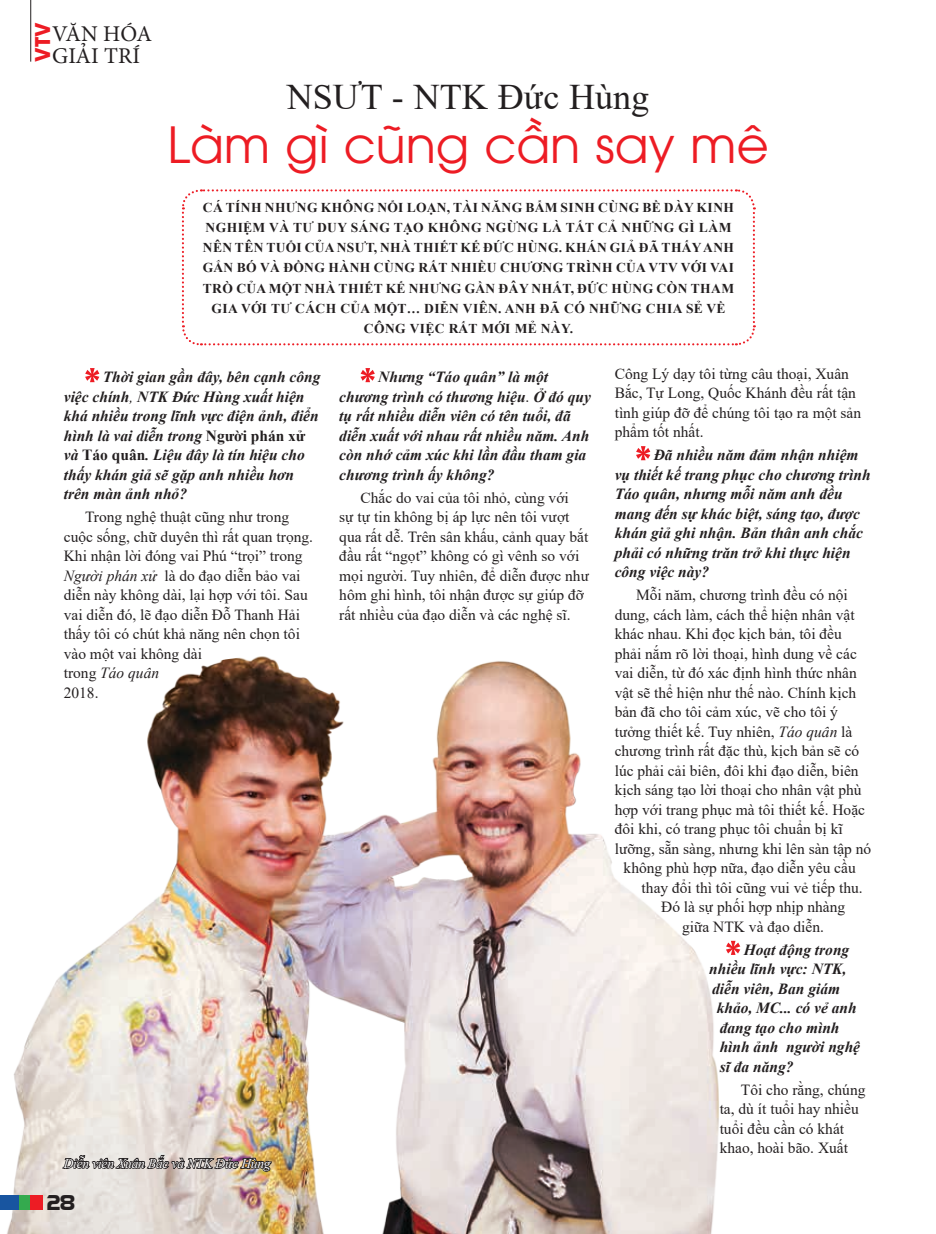
<style>
.page{position:relative;width:936px;height:1234px;background:#fff}
.page>*{position:absolute;margin:0;border:0;box-sizing:border-box;transform-origin:0 0}
.t1{font:49.5px "UTM Avo";color:#ed1c24}
.t2{font:36px "Times New Roman";color:#231f20}
.t3{font:22.5px/21.8px "Minion Pro";letter-spacing:.005em;color:#231f20}
.t4{font:21px "UTM Eremitage";color:#231f20}
.t5{font:700 20.25px "UTM Avo";color:#ed1c24}
.t6{font:15.45px/19.5px "Times New Roman";color:#231f20}
.t7{font:italic 700 15.45px/19.5px "Times New Roman";color:#231f20}
.t8{font:700 13.5px/20.2px "Times New Roman";letter-spacing:.035em;color:#231f20}
.t9{font:italic 13.5px "Times New Roman";letter-spacing:-.02em;color:#fff}
.s1{font-weight:400}
.s2{font-style:normal}
.s3{font-style:italic}
.s4{font-weight:400;font-style:normal}
</style>
<div class="page">
<hr style="left:30px;top:0;width:1px;height:62px;background:#231f20">
<svg style="left:85px;top:368px;width:14px;height:14px"></svg>
<svg style="left:360px;top:368px;width:15px;height:14px"></svg>
<svg style="left:636px;top:446px;width:14px;height:14px"></svg>
<svg style="left:726px;top:940px;width:14px;height:14px"></svg>
<img style="left:0;top:656px;width:719px;height:577px">
<svg style="left:181px;top:189px;width:575px;height:157px"></svg>
<img style="left:61px;top:1152px;width:212px;height:22px">
<div style="left:18px;top:1194px;width:13px;height:15px;background:#34aa4e"></div>
<div style="left:31px;top:1194px;width:12px;height:15px;background:#ed1c24"></div>
<div style="left:0;top:1194px;width:18px;height:15px;background:#1855a0"></div>
<h3 class="t5" style="left:26px;top:62px;width:41px;rotate:-90deg">VTV</h3>
<h3 class="t3" style="left:52px;top:23px;width:102px">VĂN HÓA<br>GIẢI TRÍ</h3>
<h2 class="t2" style="left:287px;top:71px;width:364px">NSƯT - NTK Đức Hùng</h2>
<h1 class="t1" style="left:167px;top:106px;width:603px">Làm gì cũng cần say mê</h1>
<p class="t8" style="left:203px;top:196px;width:532px">CÁ TÍNH NHƯNG KHÔNG NỔI L OẠN, TÀI NĂNG BẨM SINH CÙNG BỀ DÀY KINH<br>NGHIỆM VÀ TƯ DUY SÁNG TẠO KHÔNG NGỪNG LÀ TẤT CẢ NHỮNG GÌ LÀM<br>NÊN TÊN TUỔI CỦA NSƯ</p>
<p class="t8" style="left:366px;top:237px;width:370px">T, NHÀ THIẾT KẾ ĐỨC HÙNG. KHÁN GIẢ ĐÃ THẤY ANH</p>
<p class="t8" style="left:203px;top:257px;width:533px">GẮN BÓ VÀ ĐỒNG HÀNH CÙNG RẤT NHIỀU CHƯƠNG TRÌNH CỦA VTV VỚI VAI</p>
<p class="t8" style="left:203px;top:277px;width:533px">TRÒ CỦA MỘT NHÀ THIẾT KẾ NHƯNG GẦN ĐÂY NHẤT, ĐỨC HÙNG CÒN THAM</p>
<p class="t8" style="left:211px;top:298px;width:515px">GIA VỚI TƯ CÁCH CỦA MỘT … DIỄN VIÊN. ANH ĐÃ CÓ NHỮNG CHIA SẺ VỀ</p>
<p class="t8" style="left:364px;top:318px;width:211px">CÔNG VIỆC RẤT MỚI MẺ NÀY.</p>
<p class="t7" style="left:64px;top:367px;width:258px;text-indent:39px">Thời gian gần đây, bên cạnh công việc chính<span class="s1">,</span> NTK Đức Hùng xuất hiện khá nhiều trong lĩnh vực điện ảnh, điển hình là vai diễn trong <span class="s2">NGƯỜI PHÁN XỬ </span>và <span class="s2">TÁO QUÂN</span>. Liệu đây là tín hiệu cho thấy khán giả sẽ gặp anh nhiều hơn trên màn ảnh nhỏ?</p>
<p class="t6" style="left:64px;top:506px;width:251px;text-indent:21px">Trong nghệ thuật cũng như trong cuộc sống, chữ duyên thì rất quan trọng.<br>Khi nhận lời đóng vai Phú “trọi” trong<br><span class="s3">Người phán xử</span> là do đạo diễn bảo vai diễn này không dài, lại hợp với tôi. Sau vai diễn đó, lẽ đạo diễn Đỗ Thanh Hải thấy tôi có chút khả năng nên chọn tôi vào một vai không dài<br>trong <span class="s3">Táo quân<br></span>2018.</p>
<p class="t7" style="left:339px;top:367px;width:253px;text-indent:39px">Nhưng “Táo quân” là một chương trình có thương hiệu<span class="s4">.</span> Ở đó quy tụ rất nhiều diễn viên có tên tuổi, đã diễn xuất với nhau rất nhiều năm. Anh còn nhớ cảm xúc khi lần đầu tham gia chương trình ấy không?</p>
<p class="t6" style="left:339px;top:487px;width:251px;text-indent:21px">Chắc do vai của tôi nhỏ, cùng với<br>sự tự tin không bị áp lực nên tôi vượt qua rất dễ. Trên sân khấu, cảnh quay bắt đầu rất “ngọt” không có gì vênh so với mọi người. Tuy nhiên, để diễn được như hôm ghi hình, tôi nhận được sự giúp đỡ rất nhiều của đạo diễn và các nghệ sĩ.</p>
<p class="t9" style="left:64px;top:1153px;width:208px">Diễn viên Xuân Bắc và NTK Đức Hùng</p>
<h3 class="t4" style="left:45px;top:1186px;width:31px">28</h3>
<p class="t6" style="left:614px;top:363px;width:248px">Công Lý dạy tôi từng câu thoại, Xuân<br>Bắc, Tự Long, Quốc Khánh đều rất tận tình giúp đỡ để chúng tôi tạo ra một sản phẩm tốt nhất.</p>
<p class="t7" style="left:614px;top:445px;width:257px;text-indent:39px">Đã nhiều năm đảm nhận nhiệm vụ thiết kế trang phục cho chương trình<br>Táo quân, nhưng mỗi năm anh đều mang đến sự khác biệt, sáng tạo, được khán giả ghi nhận. Bản thân anh chắc phải có những trăn trở khi thực hiện công việc này?</p>
<p class="t6" style="left:636px;top:584px;width:213px">Mỗi năm, chương trình đều có nội</p>
<p class="t6" style="left:614px;top:604px;width:241px">dung, cách làm, cách thể hiện nhân vật</p>
<p class="t6" style="left:614px;top:623px;width:228px">khác nhau. Khi đọc kịch bản, tôi đều</p>
<p class="t6" style="left:614px;top:643px;width:244px">phải nắm rõ lời thoại, hình dung về các</p>
<p class="t6" style="left:614px;top:662px;width:244px">vai diễn, từ đó xác định hình thức nhân</p>
<p class="t6" style="left:614px;top:682px;width:243px">vật sẽ thể hiện như thế nào. Chính kịch</p>
<p class="t6" style="left:614px;top:701px;width:225px">bản đã cho tôi cảm xúc, vẽ cho tôi ý</p>
<p class="t6" style="left:614px;top:721px;width:239px">tưởng thiết kế. Tuy nhiên, <span class="s3">Táo quân</span> là</p>
<p class="t6" style="left:614px;top:740px;width:246px">chương trình rất đặc thù, kịch bản sẽ có</p>
<p class="t6" style="left:614px;top:760px;width:245px">lúc phải cải biên, đôi khi đạo diễn, biên</p>
<p class="t6" style="left:614px;top:779px;width:248px">kịch sáng tạo lời thoại cho nhân vật phù</p>
<p class="t6" style="left:614px;top:799px;width:252px">hợp với trang phục mà tôi thiết kế. Hoặc</p>
<p class="t6" style="left:614px;top:818px;width:229px">đôi khi, có trang phục tôi chuẩn bị kĩ</p>
<p class="t6" style="left:614px;top:838px;width:258px">lưỡng, sẵn sàng, nhưng khi lên sàn tập nó</p>
<p class="t6" style="left:623px;top:857px;width:233px">không phù hợp nữa, đạo diễn yêu cầu</p>
<p class="t6" style="left:641px;top:877px;width:223px">thay đổi thì tôi cũng vui vẻ tiếp thu.</p>
<p class="t6" style="left:661px;top:896px;width:185px">Đó là sự phối hợp nhịp nhàng</p>
<p class="t6" style="left:682px;top:916px;width:143px">giữa NTK và đạo diễn.</p>
<p class="t7" style="left:743px;top:939px;width:107px">Hoạt động trong</p>
<p class="t7" style="left:709px;top:958px;width:139px">nhiều lĩnh vực: NTK,</p>
<p class="t7" style="left:712px;top:978px;width:129px">diễn viên, Ban giám</p>
<p class="t7" style="left:716px;top:997px;width:141px">khảo, MC... có vẻ anh</p>
<p class="t7" style="left:719px;top:1017px;width:121px">đang tạo cho mình</p>
<p class="t7" style="left:719px;top:1036px;width:142px">hình ảnh người nghệ</p>
<p class="t7" style="left:719px;top:1056px;width:75px">sĩ đa năng?</p>
<p class="t6" style="left:719px;top:1079px;width:147px;text-indent:21px">Tôi cho rằng, chúng ta, dù ít tuổi hay nhiều tuổi đều cần có khát khao, hoài bão. Xuất</p>
</div>
